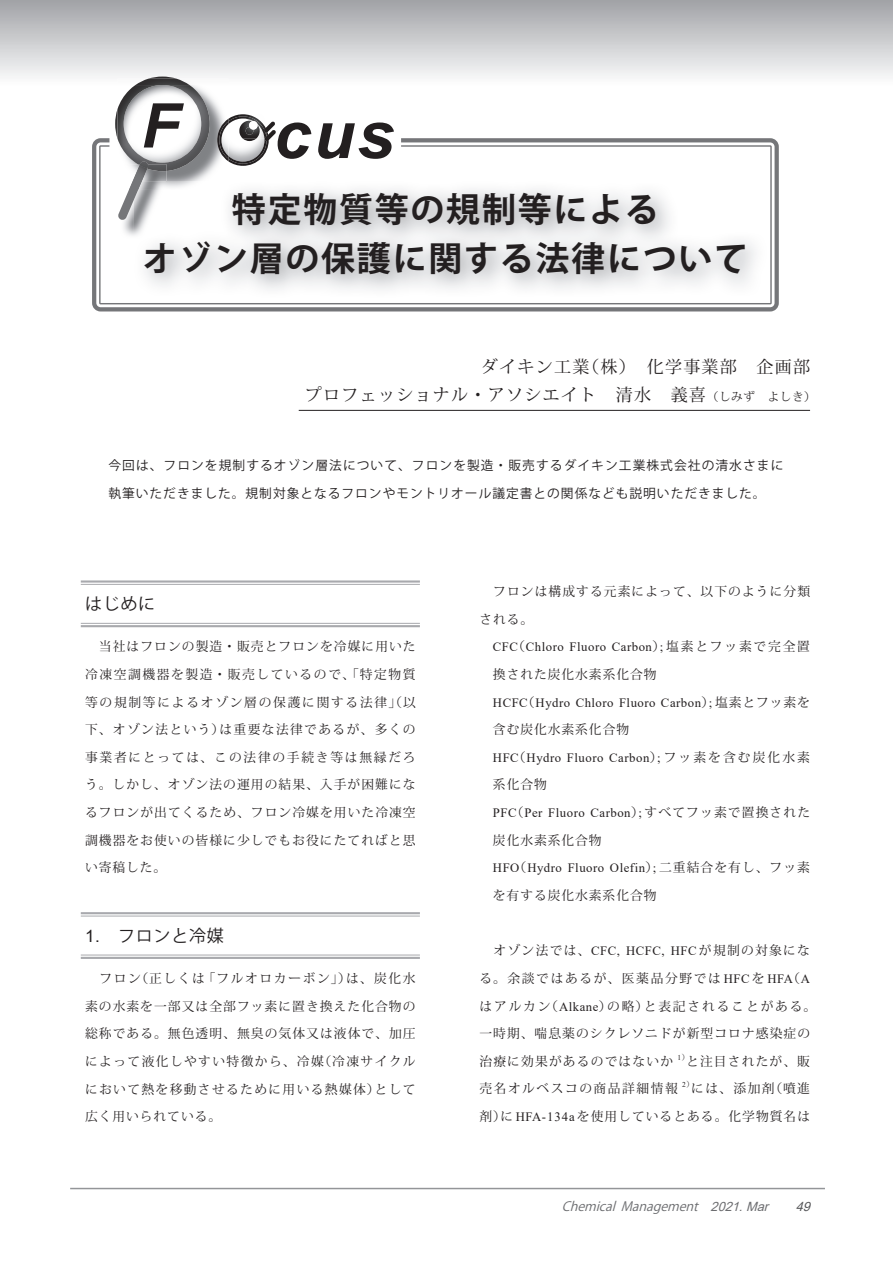
<style>
.page{position:relative;width:893px;height:1263px;background:#fff}
.page>*{position:absolute;margin:0;border:0;box-sizing:border-box;transform-origin:0 0}
.t1{font:italic 700 66.9px "Arial";color:#231f20}
.t2{font:italic 700 61.65px "Arial";color:#231f20}
.t3{font:700 34.05px/48.9px "Koz Go Pro";letter-spacing:.05em;color:#231f20;text-align:center}
.t4{font:16.95px/27.6px "Koz Min Pro";letter-spacing:.075em;color:#231f20}
.t5{font:16.95px "Koz Go Pro";letter-spacing:.04em;color:#231f20}
.t6{font:12.75px/27.6px "Koz Min Pro";letter-spacing:.085em;color:#231f20;text-align:justify}
.t7{font:12.75px "Times New Roman";letter-spacing:.04em;color:#231f20}
.t8{font:12.75px/27.6px "Koz Go Pro";letter-spacing:.08em;color:#231f20}
.t9{font:italic 12.75px "Koz Go Pro";color:#6c6d70}
.t10{font:12.75px "Koz Min Pro";letter-spacing:.12em;color:#231f20}
.t11{font:italic 12.75px "Arial";color:#57585a}
.t12{font:7.5px "Times New Roman";color:#231f20}
.s1{font-size:11.7px}
.s2{font-family:"Arial"}
.s3{font-family:"Koz Min Pro"}
.s4{font-family:"Times New Roman"}
</style>
<div class="page">
<svg style="left:0;top:0;width:893px;height:79px;background:#cbccce"></svg>
<hr style="left:70px;top:1188px;width:755px;height:1px;background:#939598">
<hr style="left:81px;top:580px;width:339px;height:3px;background:#a8a9ad">
<hr style="left:81px;top:584px;width:339px;height:1px;background:#a8a9ad">
<hr style="left:81px;top:623px;width:339px;height:1px;background:#a8a9ad">
<hr style="left:81px;top:625px;width:339px;height:2px;background:#a8a9ad">
<hr style="left:81px;top:912px;width:339px;height:2px;background:#a8a9ad">
<hr style="left:81px;top:916px;width:339px;height:1px;background:#a8a9ad">
<hr style="left:81px;top:955px;width:339px;height:1px;background:#a8a9ad">
<hr style="left:81px;top:957px;width:339px;height:2px;background:#a8a9ad">
<hr style="left:299px;top:410px;width:511px;height:1px;background:#231f20">
<img style="left:123px;top:190px;width:38px;height:47px">
<img style="left:167px;top:96px;width:62px;height:93px">
<img style="left:149px;top:171px;width:18px;height:10px">
<img style="left:149px;top:181px;width:18px;height:9px">
<img style="left:148px;top:77px;width:29px;height:2px">
<img style="left:115px;top:109px;width:3px;height:29px">
<img style="left:118px;top:85px;width:92px;height:86px">
<img style="left:135px;top:79px;width:55px;height:6px">
<img style="left:149px;top:164px;width:18px;height:7px">
<svg style="left:118px;top:161px;width:31px;height:59px"></svg>
<img style="left:217px;top:119px;width:12px;height:43px">
<img style="left:231px;top:114px;width:12px;height:52px">
<img style="left:243px;top:143px;width:26px;height:23px">
<img style="left:229px;top:117px;width:14px;height:47px">
<img style="left:219px;top:121px;width:10px;height:38px">
<img style="left:243px;top:143px;width:24px;height:21px">
<img style="left:240px;top:114px;width:12px;height:2px">
<img style="left:240px;top:116px;width:24px;height:22px">
<svg style="left:264px;top:121px;width:12px;height:17px"></svg>
<img style="left:258px;top:121px;width:2px;height:17px">
<svg style="left:239px;top:119px;width:19px;height:19px"></svg>
<div style="left:99px;top:145px;width:673px;height:159px;border:1px solid #757679"></div>
<div style="left:92px;top:138px;width:687px;height:173px;border:4px solid #757679;border-radius:6px"></div>
<h2 class="t2" style="left:141px;top:85px;width:39px">F</h2>
<h1 class="t1" style="left:274px;top:90px;width:122px">cus</h1>
<h3 class="t3" style="left:143px;top:187px;width:607px">特定物質等の規制等による<br>オゾン層の保護に関する法律について</h3>
<h3 class="t4" style="left:305px;top:353px;width:512px;text-indent:176px">ダイキン工業（株）　化学事業部　企画部プロフェッショナル・アソシエイト　清水　義喜<span class="s1">（しみず　よしき）</span></h3>
<p class="t8" style="left:108px;top:452px;width:676px">今回は、フロンを規制するオゾン層法について、フロンを製造・販売するダイキン工業株式会社の清水さまに執筆いただきました。規制対象となるフロンやモントリオール議定書との関係なども説明いただきました。</p>
<h3 class="t5" style="left:85px;top:593px;width:72px">はじめに</h3>
<p class="t6" style="left:85px;top:632px;width:332px">　当社はフロンの製造・販売とフロンを冷媒に用いた冷凍空調機器を製造・販売しているので、「特定物質等の規制等によるオゾン層の保護に関する法律」（以下、オゾン法という）は重要な法律であるが、多くの事業者にとっては、この法律の手続き等は無縁だろう。しかし、オゾン法の運用の結果、入手が困難になるフロンが出てくるため、フロン冷媒を用いた冷凍空調機器をお使いの皆様に少しでもお役にたてればと思い寄稿した。</p>
<h3 class="t5" style="left:85px;top:925px;width:140px"><span class="s2">1.</span> フロンと冷媒</h3>
<p class="t6" style="left:85px;top:964px;width:332px;text-indent:14px">フロン（正しくは「フルオロカーボン」）は、炭化水素の水素を一部又は全部フッ素に置き換えた化合物の総称である。無色透明、無臭の気体又は液体で、加圧によって液化しやすい特徴から、冷媒（冷凍サイクルにおいて熱を移動させるために用いる熱媒体）として広く用いられている。</p>
<p class="t6" style="left:479px;top:577px;width:332px;text-indent:14px">フロンは構成する元素によって、以下のように分類される。</p>
<p class="t7" style="left:493px;top:638px;width:319px">CFC<span class="s3">（</span>Chloro Fluoro Carbon<span class="s3">）</span>; <span class="s3">塩素とフッ素で完全置</span></p>
<p class="t6" style="left:493px;top:660px;width:165px">換された炭化水素系化合物</p>
<p class="t7" style="left:493px;top:693px;width:319px">HCFC<span class="s3">（</span>Hydro Chloro Fluoro Carbon<span class="s3">）</span>; <span class="s3">塩素とフッ素を</span></p>
<p class="t6" style="left:493px;top:715px;width:138px">含む炭化水素系化合物</p>
<p class="t7" style="left:493px;top:748px;width:319px">HFC<span class="s3">（</span>Hydro Fluoro Carbon<span class="s3">）</span>; <span class="s3">フッ素を含む炭化水素</span></p>
<p class="t6" style="left:493px;top:770px;width:55px">系化合物</p>
<p class="t7" style="left:493px;top:804px;width:319px">PFC<span class="s3">（</span>Per Fluoro Carbon<span class="s3">）</span>; <span class="s3">すべてフッ素で置換された</span></p>
<p class="t6" style="left:493px;top:826px;width:110px">炭化水素系化合物</p>
<p class="t7" style="left:493px;top:859px;width:319px">HFO<span class="s3">（</span>Hydro Fluoro Olefin<span class="s3">）</span>; <span class="s3">二重結合を有し、フッ素</span></p>
<p class="t6" style="left:493px;top:881px;width:165px">を有する炭化水素系化合物</p>
<p class="t6" style="left:479px;top:936px;width:338px;text-align:left;text-indent:14px">オゾン法では、<span class="s4">CFC, HCFC, HFC</span>が規制の対象になる。余談ではあるが、医薬品分野では<span class="s4">HFC</span>を<span class="s4">HFA</span>（<span class="s4">A</span>はアルカン（<span class="s4">Alkane</span>）の略）と表記されることがある。一時期、喘息薬のシクレソニドが新型コロナ感染症の治療に効果があるのではないか</p>
<p class="t12" style="left:677px;top:1052px;width:13px">1<span class="s3">）</span></p>
<p class="t6" style="left:686px;top:1047px;width:125px">と注目されたが、販</p>
<p class="t10" style="left:479px;top:1080px;width:200px">売名オルベスコの商品詳細情報</p>
<p class="t12" style="left:682px;top:1079px;width:13px">2<span class="s3">）</span></p>
<p class="t6" style="left:479px;top:1074px;width:332px;text-align:right">には、添加剤（噴進<br>剤）に <span class="s4">HFA-134a</span>を使用しているとある。化学物質名は</p>
<p class="t9" style="left:562px;top:1198px;width:212px">Chemical Management　<span class="s2">2021.Mar</span></p>
<p class="t11" style="left:796px;top:1197px;width:20px">49</p>
</div>
